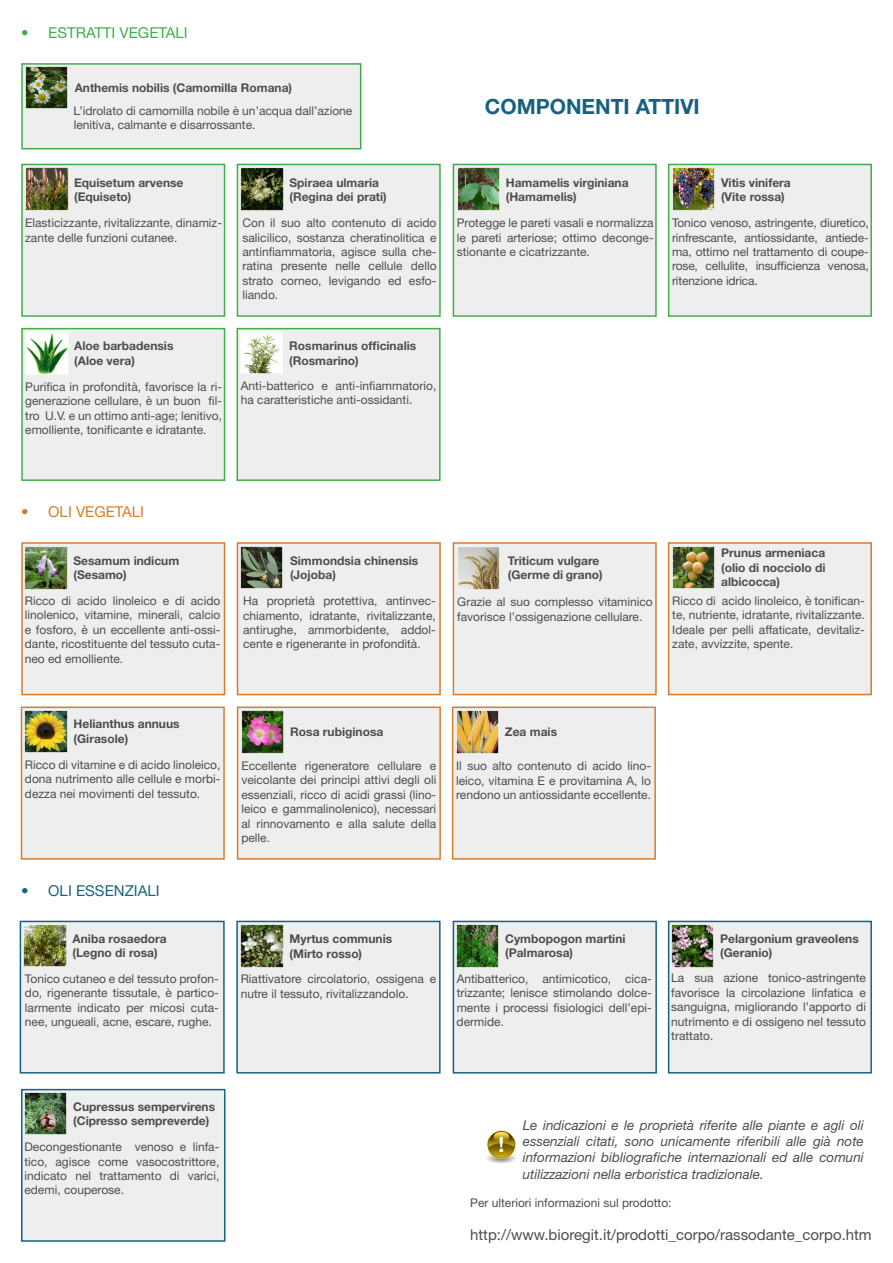
<style>
.page{position:relative;width:893px;height:1263px;background:#fff}
.page>*{position:absolute;margin:0;border:0;box-sizing:border-box;transform-origin:0 0}
.t1{font:700 21px "Helvetica Neue LT Std";color:#166280}
.t2{font:700 21px "Helvetica Neue LT Std";color:#fff}
.t3{font:15px "Helvetica Neue LT Std";color:#4d4d4f}
.t4{font:15px "Helvetica Neue LT Std";color:#41ad49}
.t5{font:15px "Helvetica Neue LT Std";color:#166280}
.t6{font:15px "Helvetica Neue LT Std";color:#d77d2a}
.t7{font:italic 13.5px/16.2px "Helvetica Neue LT Std";color:#4d4d4f;text-align:justify}
.t8{font:12px/14.4px "Helvetica Neue LT Std";color:#4d4d4f;text-align:justify}
.t9{font:700 12px/14.4px "Helvetica Neue LT Std";color:#4d4d4f}
</style>
<div class="page">
<div style="left:21px;top:63px;width:340px;height:86px;background:#eee;border:2px solid #41ad49"></div>
<img style="left:25px;top:66px;width:43px;height:43px">
<img style="left:486px;top:1130px;width:30px;height:32px">
<div style="left:237px;top:328px;width:204px;height:153px;background:#eee;border:2px solid #41ad49"></div>
<img style="left:240px;top:331px;width:43px;height:43px">
<div style="left:21px;top:542px;width:204px;height:153px;background:#eee;border:2px solid #d77d2a"></div>
<img style="left:25px;top:546px;width:42px;height:43px">
<div style="left:668px;top:542px;width:204px;height:153px;background:#eee;border:2px solid #d77d2a"></div>
<img style="left:672px;top:546px;width:43px;height:43px">
<div style="left:237px;top:164px;width:204px;height:153px;background:#eee;border:2px solid #41ad49"></div>
<img style="left:241px;top:168px;width:42px;height:42px">
<div style="left:21px;top:328px;width:204px;height:153px;background:#eee;border:2px solid #41ad49"></div>
<img style="left:26px;top:332px;width:42px;height:42px">
<div style="left:21px;top:706px;width:204px;height:154px;background:#eee;border:2px solid #d77d2a"></div>
<img style="left:25px;top:710px;width:42px;height:43px">
<div style="left:453px;top:542px;width:204px;height:153px;background:#eee;border:2px solid #d77d2a"></div>
<img style="left:458px;top:547px;width:42px;height:42px">
<div style="left:452px;top:706px;width:204px;height:154px;background:#eee;border:2px solid #d77d2a"></div>
<img style="left:456px;top:711px;width:43px;height:42px">
<div style="left:21px;top:164px;width:204px;height:153px;background:#eee;border:2px solid #41ad49"></div>
<img style="left:26px;top:168px;width:42px;height:42px">
<div style="left:453px;top:164px;width:204px;height:153px;background:#eee;border:2px solid #41ad49"></div>
<img style="left:457px;top:168px;width:43px;height:42px">
<div style="left:237px;top:542px;width:204px;height:153px;background:#eee;border:2px solid #d77d2a"></div>
<img style="left:240px;top:546px;width:43px;height:43px">
<div style="left:237px;top:706px;width:204px;height:154px;background:#eee;border:2px solid #d77d2a"></div>
<img style="left:241px;top:710px;width:43px;height:43px">
<div style="left:668px;top:921px;width:204px;height:152px;background:#eee;border:2px solid #166280"></div>
<img style="left:671px;top:924px;width:43px;height:43px">
<div style="left:236px;top:921px;width:205px;height:152px;background:#eee;border:2px solid #166280"></div>
<img style="left:241px;top:925px;width:42px;height:42px">
<div style="left:453px;top:921px;width:204px;height:152px;background:#eee;border:2px solid #166280"></div>
<img style="left:456px;top:924px;width:43px;height:43px">
<div style="left:20px;top:921px;width:205px;height:152px;background:#eee;border:2px solid #166280"></div>
<img style="left:24px;top:924px;width:42px;height:42px">
<div style="left:21px;top:1089px;width:204px;height:153px;background:#eee;border:2px solid #166280"></div>
<img style="left:24px;top:1092px;width:43px;height:43px">
<div style="left:668px;top:164px;width:204px;height:153px;background:#eee;border:2px solid #41ad49"></div>
<img style="left:672px;top:168px;width:43px;height:42px">
<p class="t4" style="left:21px;top:24px;width:168px">• ESTRATTI VEGETALI</p>
<p class="t9" style="left:75px;top:80px;width:219px">Anthemis nobilis (Camomilla Romana)</p>
<p class="t8" style="left:74px;top:103px;width:280px">L’idrolato di camomilla nobile è un’acqua dall’azione lenitiva, calmante e disarrossante.</p>
<p class="t9" style="left:74px;top:175px;width:111px">Equisetum arvense (Equiseto)</p>
<p class="t8" style="left:25px;top:216px;width:198px">Elasticizzante, rivitalizzante, dinamiz&shy;zante delle funzioni cutanee.</p>
<p class="t9" style="left:74px;top:339px;width:101px">Aloe barbadensis (Aloe vera)</p>
<p class="t8" style="left:25px;top:379px;width:198px">Purifica in profondità, favorisce la ri&shy;generazione cellulare, è un buon fil&shy;tro U.V. e un ottimo anti-age; lenitivo, emolliente, tonificante e idratante.</p>
<p class="t9" style="left:290px;top:175px;width:99px">Spiraea ulmaria (Regina dei prati)</p>
<p class="t8" style="left:242px;top:216px;width:196px">Con il suo alto contenuto di acido salicilico, sostanza cheratinolitica e antinfiammatoria, agisce sulla che&shy;ratina presente nelle cellule dello strato corneo, levigando ed esfo&shy;liando.</p>
<p class="t9" style="left:289px;top:338px;width:129px">Rosmarinus officinalis (Rosmarino)</p>
<p class="t8" style="left:241px;top:378px;width:197px">Anti-batterico e anti-infiammatorio, ha caratteristiche anti-ossidanti.</p>
<h1 class="t1" style="left:485px;top:93px;width:216px">COMPONENTI ATTIVI</h1>
<p class="t9" style="left:506px;top:175px;width:124px">Hamamelis virginiana (Hamamelis)</p>
<p class="t9" style="left:721px;top:175px;width:71px">Vitis vinifera (Vite rossa)</p>
<p class="t8" style="left:457px;top:216px;width:198px">Protegge le pareti vasali e normalizza le pareti arteriose; ottimo deconge&shy;stionante e cicatrizzante.</p>
<p class="t8" style="left:672px;top:216px;width:198px">Tonico venoso, astringente, diuretico, rinfrescante, antiossidante, antiede&shy;ma, ottimo nel trattamento di coupe&shy;rose, cellulite, insufficienza venosa, ritenzione idrica.</p>
<p class="t6" style="left:21px;top:503px;width:124px">• OLI VEGETALI</p>
<p class="t9" style="left:74px;top:553px;width:107px">Sesamum indicum (Sesamo)</p>
<p class="t8" style="left:25px;top:593px;width:197px">Ricco di acido linoleico e di acido linolenico, vitamine, minerali, calcio e fosforo, è un eccellente anti-ossi&shy;dante, ricostituente del tessuto cuta&shy;neo ed emolliente.</p>
<p class="t9" style="left:290px;top:553px;width:130px">Simmondsia chinensis (Jojoba)</p>
<p class="t8" style="left:243px;top:594px;width:194px">Ha proprietà protettiva, antinvec&shy;chiamento, idratante, rivitalizzante, antirughe, ammorbidente, addol&shy;cente e rigenerante in profondità.</p>
<p class="t9" style="left:508px;top:553px;width:96px">Triticum vulgare (Germe di grano)</p>
<p class="t8" style="left:457px;top:594px;width:197px">Grazie al suo complesso vitaminico favorisce l’ossigenazione cellulare.</p>
<p class="t9" style="left:721px;top:546px;width:106px;text-align:justify">Prunus armeniaca (olio di nocciolo di albicocca)</p>
<p class="t8" style="left:672px;top:593px;width:194px">Ricco di acido linoleico, è tonifican&shy;te, nutriente, idratante, rivitalizzante.<br>Ideale per pelli affaticate, devitaliz&shy;zate, avvizzite, spente.</p>
<p class="t9" style="left:74px;top:717px;width:108px">Helianthus annuus (Girasole)</p>
<p class="t8" style="left:25px;top:757px;width:197px">Ricco di vitamine e di acido linoleico, dona nutrimento alle cellule e morbi&shy;dezza nei movimenti del tessuto.</p>
<p class="t5" style="left:21px;top:881px;width:140px">• OLI ESSENZIALI</p>
<p class="t9" style="left:73px;top:931px;width:96px">Aniba rosaedora (Legno di rosa)</p>
<p class="t8" style="left:25px;top:971px;width:196px">Tonico cutaneo e del tessuto profon&shy;do, rigenerante tissutale, è partico&shy;larmente indicato per micosi cuta&shy;nee, ungueali, acne, escare, rughe.</p>
<p class="t9" style="left:290px;top:724px;width:95px">Rosa rubiginosa</p>
<p class="t8" style="left:241px;top:758px;width:196px">Eccellente rigeneratore cellulare e veicolante dei principi attivi degli oli essenziali, ricco di acidi grassi (lino&shy;leico e gammalinolenico), necessari al rinnovamento e alla salute della pelle.</p>
<p class="t9" style="left:505px;top:724px;width:54px">Zea mais</p>
<p class="t8" style="left:456px;top:758px;width:196px">Il suo alto contenuto di acido lino&shy;leico, vitamina E e provitamina A, lo rendono un antiossidante eccellente.</p>
<p class="t9" style="left:290px;top:931px;width:104px">Myrtus communis (Mirto rosso)</p>
<p class="t8" style="left:241px;top:972px;width:197px">Riattivatore circolatorio, ossigena e nutre il tessuto, rivitalizzandolo.</p>
<p class="t9" style="left:505px;top:931px;width:122px">Cymbopogon martini (Palmarosa)</p>
<p class="t8" style="left:457px;top:971px;width:197px">Antibatterico, antimicotico, cica&shy;trizzante; lenisce stimolando dolce&shy;mente i processi fisiologici dell’epi&shy;dermide.</p>
<p class="t9" style="left:720px;top:931px;width:140px">Pelargonium graveolens (Geranio)</p>
<p class="t8" style="left:671px;top:971px;width:196px">La sua azione tonico-astringente favorisce la circolazione linfatica e sanguigna, migliorando l’apporto di nutrimento e di ossigeno nel tessuto trattato.</p>
<p class="t9" style="left:73px;top:1099px;width:143px">Cupressus sempervirens (Cipresso sempreverde)</p>
<p class="t8" style="left:24px;top:1139px;width:196px">Decongestionante venoso e linfa&shy;tico, agisce come vasocostrittore, indicato nel trattamento di varici, edemi, couperose.</p>
<p class="t7" style="left:523px;top:1117px;width:343px">Le indicazioni e le proprietà riferite alle piante e agli oli essenziali citati, sono unicamente riferibili alle già note informazioni bibliografiche internazionali ed alle comuni utilizzazioni nella erboristica tradizionale.</p>
<p class="t8" style="left:470px;top:1195px;width:203px">Per ulteriori informazioni sul prodotto:</p>
<p class="t3" style="left:470px;top:1225px;width:403px">http://www.bioregit.it/prodotti_corpo/rassodante_corpo.htm</p>
<h1 class="t2" style="left:498px;top:1131px;width:7px">!</h1>
</div>
